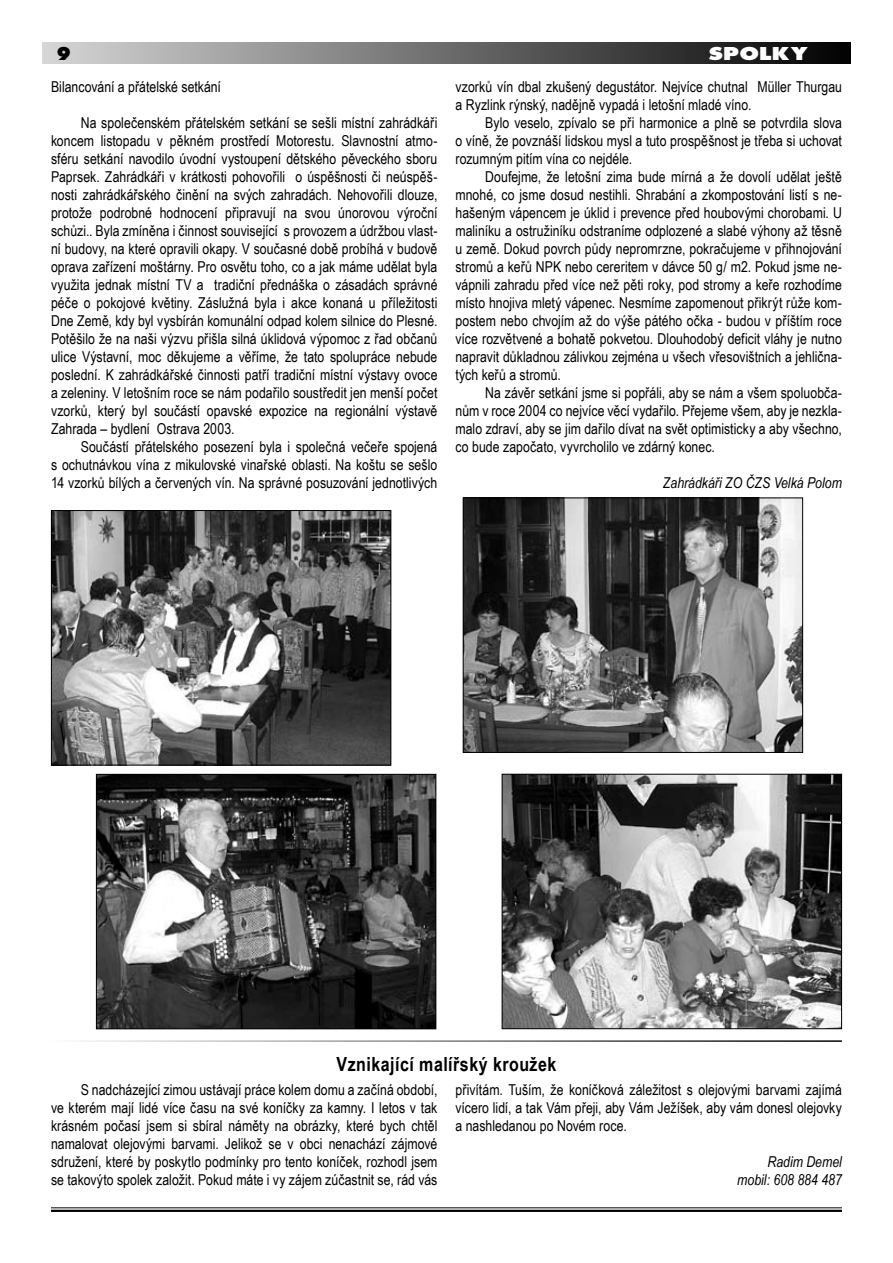
<style>
.page{position:relative;width:893px;height:1263px;background:#fff}
.page>*{position:absolute;margin:0;border:0;box-sizing:border-box;transform-origin:0 0}
.t1{font:700 19.5px "Arial Narrow";letter-spacing:.025em;color:#000}
.t2{font:700 expanded 19.5px "Futura PCE";letter-spacing:.05em;color:#fff;scale:1.25 1}
.t3{font:700 expanded 19.5px "Futura PCE";color:#000}
.t4{font:15px/18px "Arial Narrow";color:#000;text-align:justify}
.t5{font:italic 15px/18px "Arial Narrow";color:#000;text-align:right}
</style>
<div class="page">
<hr style="left:51px;top:1207px;width:791px;height:1px;background:#000">
<hr style="left:51px;top:1210px;width:791px;height:2px;background:#000">
<div style="left:43px;top:43px;width:807px;height:21px;background:linear-gradient(to right,#d6d6d6,#020202)"></div>
<img style="left:53px;top:512px;width:336px;height:251px">
<div style="left:51px;top:510px;width:340px;height:255px;border:1px solid #000"></div>
<img style="left:98px;top:776px;width:336px;height:251px">
<div style="left:96px;top:774px;width:340px;height:255px;border:1px solid #000"></div>
<img style="left:465px;top:499px;width:336px;height:252px">
<div style="left:463px;top:497px;width:340px;height:256px;border:1px solid #000"></div>
<img style="left:504px;top:776px;width:336px;height:251px">
<div style="left:502px;top:774px;width:340px;height:255px;border:1px solid #000"></div>
<h1 class="t3" style="left:57px;top:44px;width:14px">9</h1>
<h1 class="t2" style="left:709px;top:44px;width:81px">SPOLKY</h1>
<p class="t4" style="left:51px;top:77px;width:171px">Bilancování a přátelské setkání</p>
<p class="t4" style="left:51px;top:113px;width:388px;text-indent:30px">Na společenském přátelském setkání se sešli místní zahrádkáři koncem listopadu v pěkném prostředí Motorestu. Slavnostní atmo&shy;sféru setkání navodilo úvodní vystoupení dětského pěveckého sboru Paprsek. Zahrádkáři v krátkosti pohovořili o úspěšnosti či neúspěš&shy;nosti zahrádkářského činění na svých zahradách. Nehovořili dlouze, protože podrobné hodnocení připravují na svou únorovou výroční schůzi.. Byla zmíněna i činnost související s provozem a údržbou vlast&shy;ní budovy, na které opravili okapy. V současné době probíhá v budově oprava zařízení moštárny. Pro osvětu toho, co a jak máme udělat byla využita jednak místní TV a tradiční přednáška o zásadách správné péče o pokojové květiny. Záslužná byla i akce konaná u příležitosti Dne Země, kdy byl vysbírán komunální odpad kolem silnice do Plesné.<br>Potěšilo že na naši výzvu přišla silná úklidová výpomoc z řad občanů ulice Výstavní, moc děkujeme a věříme, že tato spolupráce nebude poslední. K zahrádkářské činnosti patří tradiční místní výstavy ovoce a zeleniny. V letošním roce se nám podařilo soustředit jen menší počet vzorků, který byl součástí opavské expozice na regionální výstavě Zahrada – bydlení Ostrava 2003.</p>
<p class="t4" style="left:51px;top:437px;width:388px;text-indent:30px">Součástí přátelského posezení byla i společná večeře spojená s ochutnávkou vína z mikulovské vinařské oblasti. Na koštu se sešlo 14 vzorků bílých a červených vín. Na správné posuzování jednotlivých</p>
<p class="t4" style="left:455px;top:77px;width:388px">vzorků vín dbal zkušený degustátor. Nejvíce chutnal Müller Thurgau a Ryzlink rýnský, nadějně vypadá i letošní mladé víno.</p>
<p class="t4" style="left:455px;top:113px;width:388px;text-indent:30px">Bylo veselo, zpívalo se při harmonice a plně se potvrdila slova o víně, že povznáší lidskou mysl a tuto prospěšnost je třeba si uchovat rozumným pitím vína co nejdéle.</p>
<p class="t4" style="left:455px;top:167px;width:388px;text-indent:30px">Doufejme, že letošní zima bude mírná a že dovolí udělat ještě mnohé, co jsme dosud nestihli. Shrabání a zkompostování listí s ne&shy;hašeným vápencem je úklid i prevence před houbovými chorobami. U maliníku a ostružiníku odstraníme odplozené a slabé výhony až těsně u země. Dokud povrch půdy nepromrzne, pokračujeme v přihnojování stromů a keřů NPK nebo cereritem v dávce 50 g/ m2. Pokud jsme ne&shy;vápnili zahradu před více než pěti roky, pod stromy a keře rozhodíme místo hnojiva mletý vápenec. Nesmíme zapomenout přikrýt růže kom&shy;postem nebo chvojím až do výše pátého očka - budou v příštím roce více rozvětvené a bohatě pokvetou. Dlouhodobý deficit vláhy je nutno napravit důkladnou zálivkou zejména u všech vřesovištních a jehlična&shy;tých keřů a stromů.</p>
<p class="t4" style="left:455px;top:383px;width:388px;text-indent:30px">Na závěr setkání jsme si popřáli, aby se nám a všem spoluobča&shy;nům v roce 2004 co nejvíce věcí vydařilo. Přejeme všem, aby je nezkla&shy;malo zdraví, aby se jim dařilo dívat na svět optimisticky a aby všechno, co bude započato, vyvrcholilo ve zdárný konec.</p>
<p class="t5" style="left:663px;top:473px;width:180px">Zahrádkáři ZO ČZS Velká Polom</p>
<h1 class="t1" style="left:337px;top:1049px;width:221px">Vznikající malířský kroužek</h1>
<p class="t4" style="left:51px;top:1080px;width:388px;text-indent:30px">S nadcházející zimou ustávají práce kolem domu a začíná období, ve kterém mají lidé více času na své koníčky za kamny. I letos v tak krásném počasí jsem si sbíral náměty na obrázky, které bych chtěl namalovat olejovými barvami. Jelikož se v obci nenachází zájmové sdružení, které by poskytlo podmínky pro tento koníček, rozhodl jsem se takovýto spolek založit. Pokud máte i vy zájem zúčastnit se, rád vás</p>
<p class="t4" style="left:455px;top:1080px;width:388px">přivítám. Tuším, že koníčková záležitost s olejovými barvami zajímá vícero lidí, a tak Vám přeji, aby Vám Ježíšek, aby vám donesl olejovky a nashledanou po Novém roce.</p>
<p class="t5" style="left:737px;top:1153px;width:106px">Radim Demel mobil: 608 884 487</p>
</div>
